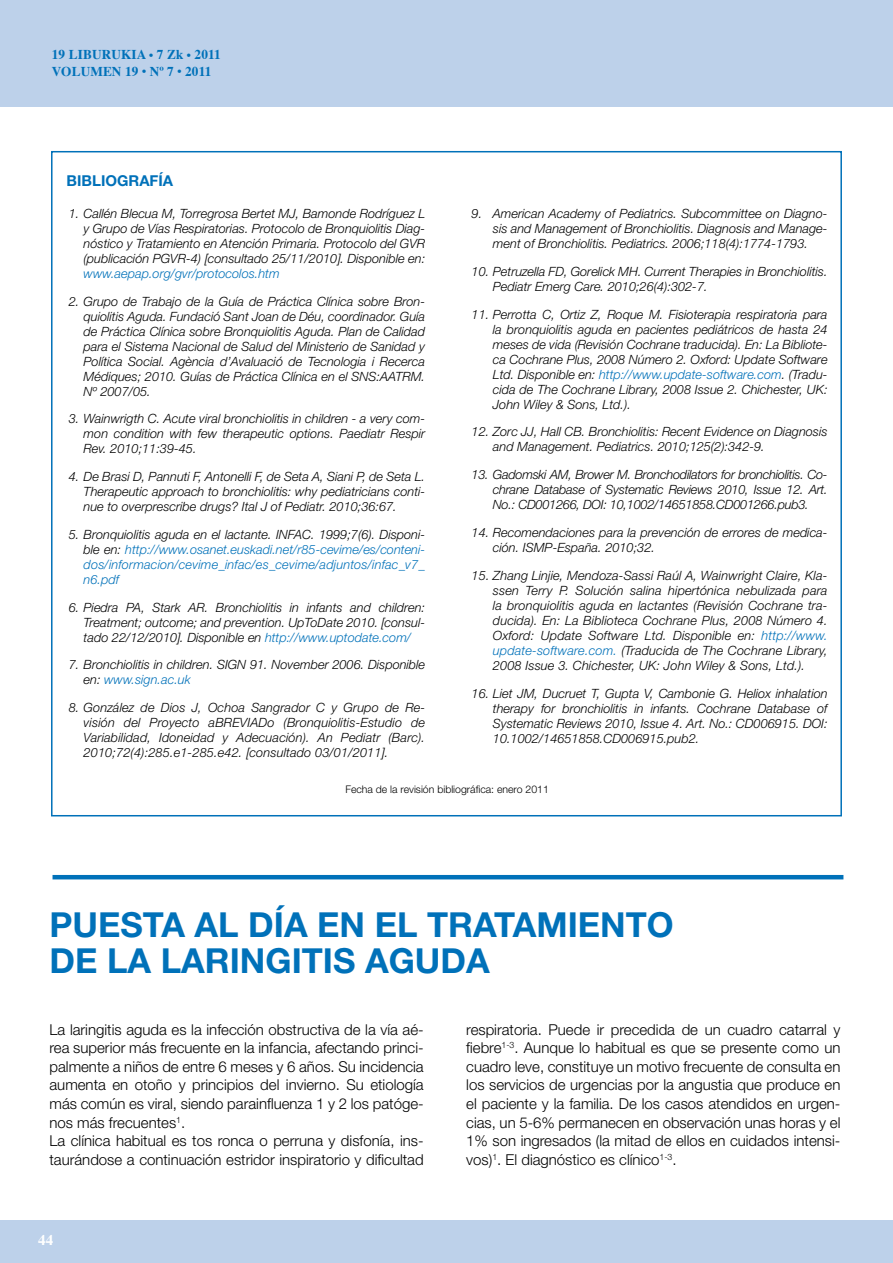
<style>
.page{position:relative;width:893px;height:1263px;background:#fff}
.page>*{position:absolute;margin:0;border:0;box-sizing:border-box;transform-origin:0 0}
.t1{font:700 34.5px/36px "Helvetica Neue LT Std";color:#0071b9}
.TEXTO_T{font:300 15px/18.6px "Helvetica Neue LT Std";color:#000;text-align:justify}
.sub_TIT{font:700 15px "Helvetica Neue LT Std";color:#0071b9}
.t2{font:700 15px "Times";color:#fff}
.t3{font:700 13.5px/16.2px "Times";letter-spacing:.01em;color:#0071b9}
.TEX_BIB{font:italic 300 12.75px/15px "Helvetica Neue LT Std";color:#000;text-align:justify}
.TEX_BIB-2{font:italic 300 12.75px/15px "Helvetica Neue LT Std";letter-spacing:.01em;color:#0071b9;text-align:justify}
.TEX_BIB-3{font:300 10.5px "Helvetica Neue LT Std";color:#000}
.s1{font-size:12px}
.s2{color:#0071b9}
.s3{color:#000}
</style>
<div class="page">
<div style="left:0;top:0;width:893px;height:106px;background:#bdd1ea"></div>
<div style="left:0;top:1220px;width:893px;height:43px;background:#bdd1ea"></div>
<hr style="left:53px;top:875px;width:790px;height:4px;background:#0071b9">
<p class="t3" style="left:52px;top:45px;width:170px">19 LIBURUKIA <span class="s1">•</span> 7 Zk <span class="s1">•</span> 2011<br>VOLUMEN 19 <span class="s1">•</span> Nº 7 <span class="s1">•</span> 2011</p>
<p class="sub_TIT" style="left:67px;top:171px;width:108px">BIBLIOGRAFÍA</p>
<p class="TEX_BIB" style="left:84px;top:206px;width:343px;text-indent:-15px">1. Callén Blecua M, Torregrosa Bertet MJ, Bamonde Rodríguez L y Grupo de Vías Respiratorias. Protocolo de Bronquiolitis Diag&shy;nóstico y Tratamiento en Atención Primaria. Protocolo del GVR (publicación PGVR-4) [consultado 25/11/2010]. Disponible en: <span class="s2">www.aepap.org/gvr/protocolos.htm</span></p>
<p class="TEX_BIB" style="left:84px;top:293px;width:343px;text-indent:-15px">2. Grupo de Trabajo de la Guía de Práctica Clínica sobre Bron&shy;quiolitis Aguda. Fundació Sant Joan de Déu, coordinador. Guía de Práctica Clínica sobre Bronquiolitis Aguda. Plan de Calidad para el Sistema Nacional de Salud del Ministerio de Sanidad y Política Social. Agència d’Avaluació de Tecnologia i Recerca Médiques; 2010. Guías de Práctica Clínica en el SNS:AATRM.<br>Nº 2007/05.</p>
<p class="TEX_BIB" style="left:84px;top:411px;width:343px;text-indent:-15px">3. Wainwrigth C. Acute viral bronchiolitis in children - a very com&shy;mon condition with few therapeutic options. Paediatr Respir Rev. 2010;11:39-45.</p>
<p class="TEX_BIB" style="left:84px;top:469px;width:343px;text-indent:-15px">4. De Brasi D, Pannuti F, Antonelli F, de Seta A, Siani P, de Seta L.<br>Therapeutic approach to bronchiolitis: why pediatricians conti&shy;nue to overprescribe drugs? Ital J of Pediatr. 2010;36:67.</p>
<p class="TEX_BIB-2" style="left:84px;top:527px;width:343px;text-indent:-15px"><span class="s3">5. Bronquiolitis aguda en el lactante. INFAC. 1999;7(6). Disponi&shy;ble en:</span> http://www.osanet.euskadi.net/r85-cevime/es/conteni&shy;dos/informacion/cevime_infac/es_cevime/adjuntos/infac_v7_ n6.pdf</p>
<p class="TEX_BIB" style="left:84px;top:599px;width:343px;text-indent:-15px">6. Piedra PA, Stark AR. Bronchiolitis in infants and children:<br>Treatment; outcome; and prevention. UpToDate 2010. [consul&shy;tado 22/12/2010]. Disponible en <span class="s2">http://www.uptodate.com/</span></p>
<p class="TEX_BIB" style="left:84px;top:657px;width:343px;text-indent:-15px">7. Bronchiolitis in children. SIGN 91. November 2006. Disponible en: <span class="s2">www.sign.ac.uk</span></p>
<p class="TEX_BIB" style="left:84px;top:700px;width:343px;text-indent:-15px">8. González de Dios J, Ochoa Sangrador C y Grupo de Re&shy;visión del Proyecto aBREVIADo (Bronquiolitis-Estudio de Variabilidad, Idoneidad y Adecuación). An Pediatr (Barc).<br>2010;72(4):285.e1-285.e42. [consultado 03/01/2011].</p>
<p class="TEX_BIB" style="left:493px;top:206px;width:336px;text-indent:-21px">9. American Academy of Pediatrics. Subcommittee on Diagno&shy;sis and Management of Bronchiolitis. Diagnosis and Manage&shy;ment of Bronchiolitis. Pediatrics. 2006;118(4):1774-1793.</p>
<p class="TEX_BIB" style="left:493px;top:264px;width:336px;text-indent:-21px">10. Petruzella FD, Gorelick MH. Current Therapies in Bronchiolitis.<br>Pediatr Emerg Care. 2010;26(4):302-7.</p>
<p class="TEX_BIB" style="left:493px;top:306px;width:336px;text-indent:-21px">11. Perrotta C, Ortiz Z, Roque M. Fisioterapia respiratoria para la bronquiolitis aguda en pacientes pediátricos de hasta 24 meses de vida (Revisión Cochrane traducida). En: La Bibliote&shy;ca Cochrane Plus, 2008 Número 2. Oxford: Update Software Ltd. Disponible en: <span class="s2">http://www.update-software.com</span>. (Tradu&shy;cida de The Cochrane Library, 2008 Issue 2. Chichester, UK:<br>John Wiley &amp; Sons, Ltd.).</p>
<p class="TEX_BIB" style="left:493px;top:424px;width:336px;text-indent:-21px">12. Zorc JJ, Hall CB. Bronchiolitis: Recent Evidence on Diagnosis and Management. Pediatrics. 2010;125(2):342-9.</p>
<p class="TEX_BIB" style="left:493px;top:467px;width:336px;text-indent:-21px">13. Gadomski AM, Brower M. Bronchodilators for bronchiolitis. Co&shy;chrane Database of Systematic Reviews 2010, Issue 12. Art.<br>No.: CD001266, DOI: 10,1002/14651858.CD001266.pub3.</p>
<p class="TEX_BIB" style="left:493px;top:525px;width:336px;text-indent:-21px">14. Recomendaciones para la prevención de errores de medica&shy;ción. ISMP-España. 2010;32.</p>
<p class="TEX_BIB" style="left:493px;top:567px;width:336px;text-indent:-21px">15. Zhang Linjie, Mendoza-Sassi Raúl A, Wainwright Claire, Kla&shy;ssen Terry P. Solución salina hipertónica nebulizada para la bronquiolitis aguda en lactantes (Revisión Cochrane tra&shy;ducida). En: La Biblioteca Cochrane Plus, 2008 Número 4.<br>Oxford: Update Software Ltd. Disponible en: <span class="s2">http://www. update-software.com.</span> (Traducida de The Cochrane Library, 2008 Issue 3. Chichester, UK: John Wiley &amp; Sons, Ltd.).</p>
<p class="TEX_BIB" style="left:493px;top:685px;width:336px;text-indent:-21px">16. Liet JM, Ducruet T, Gupta V, Cambonie G. Heliox inhalation therapy for bronchiolitis in infants. Cochrane Database of Systematic Reviews 2010, Issue 4. Art. No.: CD006915. DOI:<br>10.1002/14651858.CD006915.pub2.</p>
<p class="TEX_BIB-3" style="left:345px;top:783px;width:205px">Fecha de la revisión bibliográfica: enero 2011</p>
<p class="t1" style="left:50px;top:906px;width:626px">PUESTA AL DÍA EN EL TRATAMIENTO<br>DE LA LARINGITIS AGUDA</p>
<p class="TEXTO_T" style="left:50px;top:1019px;width:376px">La laringitis aguda es la infección obstructiva de la vía aé&shy;rea superior más frecuente en la infancia, afectando princi&shy;palmente a niños de entre 6 meses y 6 años. Su incidencia aumenta en otoño y principios del invierno. Su etiología más común es viral, siendo parainfluenza 1 y 2 los patóge&shy;nos más frecuentes<sup>1</sup>.</p>
<p class="TEXTO_T" style="left:50px;top:1131px;width:376px">La clínica habitual es tos ronca o perruna y disfonía, ins&shy;taurándose a continuación estridor inspiratorio y dificultad</p>
<p class="t2" style="left:38px;top:1226px;width:17px">44</p>
<p class="TEXTO_T" style="left:466px;top:1019px;width:376px">respiratoria. Puede ir precedida de un cuadro catarral y fiebre<sup>1-3</sup>. Aunque lo habitual es que se presente como un cuadro leve, constituye un motivo frecuente de consulta en los servicios de urgencias por la angustia que produce en el paciente y la familia. De los casos atendidos en urgen&shy;cias, un 5-6% permanecen en observación unas horas y el 1% son ingresados (la mitad de ellos en cuidados intensi&shy;vos)<sup>1</sup>. El diagnóstico es clínico<sup>1-3</sup>.</p>
</div>
